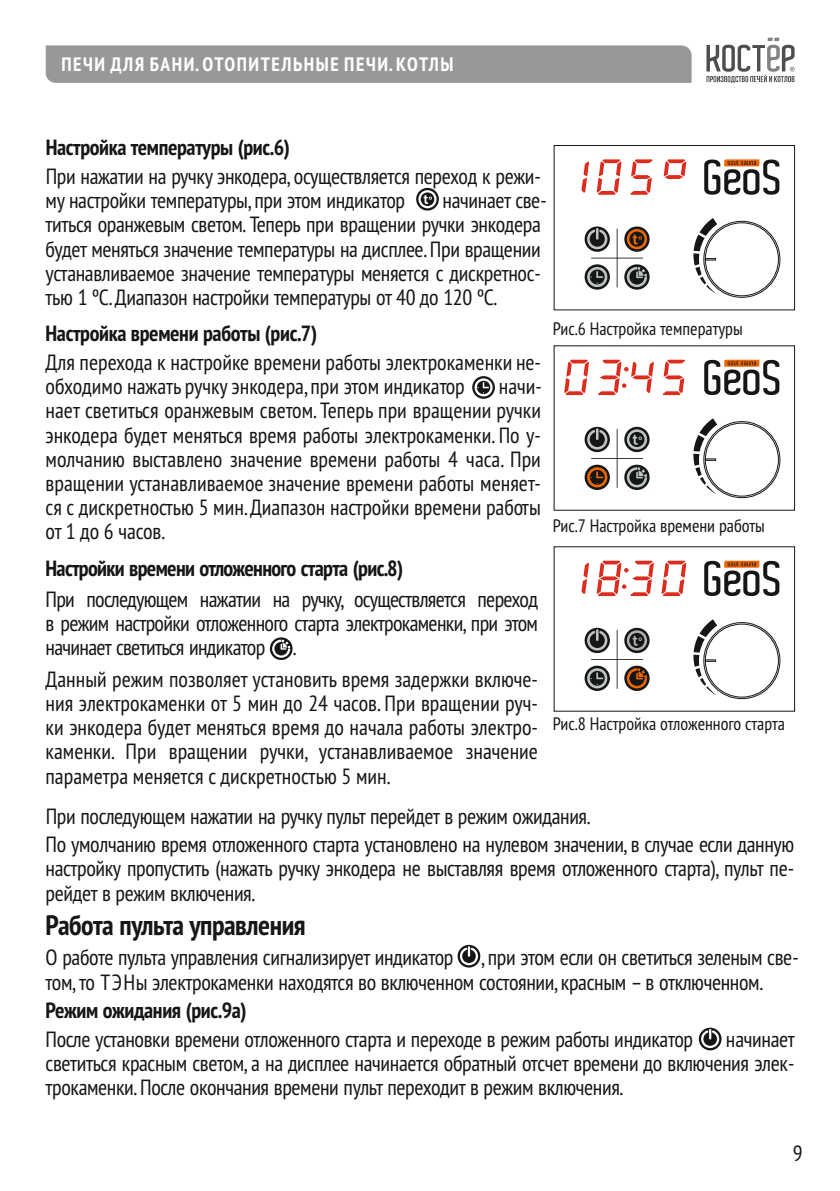
<style>
.page{position:relative;width:840px;height:1191px;background:#fff}
.page>*{position:absolute;margin:0;border:0;box-sizing:border-box;transform-origin:0 0}
.t1{font:700 condensed 28px "PT Sans";letter-spacing:-.015em;color:#151616}
.t2{font:condensed 22px/24.2px "PT Sans";letter-spacing:-.015em;color:#151616}
.t3{font:700 condensed 22px "PT Sans";letter-spacing:-.015em;color:#151616}
.t4{font:700 condensed 19.4px "PT Sans";letter-spacing:.08em;color:#fff}
.t5{font:condensed 18px "PT Sans";color:#151616}
.s1{color:#fff}
</style>
<div class="page">
<div style="left:46px;top:45px;width:645px;height:38px;background:#989899"></div>
<svg style="left:706px;top:38px;width:88px;height:45px"></svg>
<svg style="left:416px;top:188px;width:22px;height:23px"></svg>
<svg style="left:418px;top:190px;width:18px;height:18px"></svg>
<svg style="left:704px;top:159px;width:75px;height:36px"></svg>
<svg style="left:584px;top:264px;width:25px;height:26px"></svg>
<svg style="left:624px;top:264px;width:25px;height:26px"></svg>
<svg style="left:624px;top:226px;width:25px;height:26px"></svg>
<svg style="left:584px;top:226px;width:25px;height:26px"></svg>
<svg style="left:586px;top:228px;width:60px;height:59px"></svg>
<svg style="left:581px;top:159px;width:106px;height:36px"></svg>
<svg style="left:693px;top:218px;width:23px;height:75px"></svg>
<svg style="left:704px;top:360px;width:75px;height:35px"></svg>
<svg style="left:584px;top:465px;width:25px;height:25px"></svg>
<svg style="left:624px;top:465px;width:25px;height:25px"></svg>
<svg style="left:624px;top:427px;width:25px;height:25px"></svg>
<svg style="left:584px;top:427px;width:25px;height:25px"></svg>
<svg style="left:586px;top:428px;width:60px;height:60px"></svg>
<svg style="left:564px;top:360px;width:121px;height:35px"></svg>
<svg style="left:693px;top:418px;width:23px;height:76px"></svg>
<svg style="left:704px;top:560px;width:75px;height:36px"></svg>
<svg style="left:584px;top:665px;width:25px;height:26px"></svg>
<svg style="left:624px;top:665px;width:25px;height:26px"></svg>
<svg style="left:624px;top:628px;width:25px;height:25px"></svg>
<svg style="left:584px;top:628px;width:25px;height:25px"></svg>
<svg style="left:586px;top:629px;width:60px;height:60px"></svg>
<svg style="left:581px;top:560px;width:106px;height:36px"></svg>
<svg style="left:693px;top:619px;width:23px;height:76px"></svg>
<div style="left:472px;top:376px;width:22px;height:23px;background:#151616;border-radius:50%"></div>
<svg style="left:473px;top:378px;width:20px;height:19px"></svg>
<svg style="left:270px;top:637px;width:22px;height:23px"></svg>
<svg style="left:272px;top:639px;width:18px;height:19px"></svg>
<svg style="left:457px;top:945px;width:23px;height:22px"></svg>
<svg style="left:459px;top:946px;width:19px;height:19px"></svg>
<svg style="left:698px;top:1027px;width:23px;height:23px"></svg>
<svg style="left:700px;top:1029px;width:18px;height:19px"></svg>
<p class="t4" style="left:61px;top:57px;width:393px">ПЕЧИ ДЛЯ БАНИ.ОТОПИТЕЛЬНЫЕ ПЕЧИ.КОТЛЫ</p>
<p class="t3" style="left:46px;top:139px;width:246px">Настройка температуры (рис.6)</p>
<p class="t2" style="left:46px;top:166px;width:496px">При нажатии на ручку энкодера, осуществляется переход к режи&shy;му настройки температуры, при этом индикатор</p>
<p class="t2" style="left:46px;top:190px;width:502px;text-indent:397px">начинает све&shy;титься оранжевым светом. Теперь при вращении ручки энкодера будет меняться значение температуры на дисплее. При вращении устанавливаемое значение температуры меняется с дискретнос&shy;тью 1 ºС.Диапазон настройки температуры от 40 до 120 ºС.</p>
<p class="t3" style="left:46px;top:325px;width:273px">Настройка времени работы (рис.7)</p>
<p class="t2" style="left:46px;top:352px;width:497px;text-align:justify">Для перехода к настройке времени работы электрокаменки не&shy;обходимо нажать ручку энкодера, при этом индикатор<span class="s1">000</span> начи&shy;нает светиться оранжевым светом. Теперь при вращении ручки энкодера будет меняться время работы электрокаменки. По у&shy;молчанию выставлено значение времени работы 4 часа. При вращении устанавливаемое значение времени работы меняет&shy;ся с дискретностью 5 мин.Диапазон настройки времени работы от 1 до 6 часов.</p>
<p class="t3" style="left:46px;top:559px;width:359px">Настройки времени отложенного старта (рис.8)</p>
<p class="t2" style="left:45px;top:589px;width:494px;text-align:justify">При последующем нажатии на ручку, осуществляется переход в режим настройки отложенного старта электрокаменки, при этом начинает светиться индикатор</p>
<p class="t2" style="left:45px;top:634px;width:493px;line-height:31.4px;text-align:center">.<br>Данный режим позволяет установить время задержки включе-</p>
<p class="t2" style="left:45px;top:693px;width:494px;text-align:justify">ния электрокаменки от 5 мин до 24 часов. При вращении руч&shy;ки энкодера будет меняться время до начала работы электро&shy;каменки. При вращении ручки, устанавливаемое значение параметра меняется с дискретностью 5 мин.</p>
<p class="t5" style="left:552px;top:322px;width:191px">Рис.6 Настройка температуры</p>
<p class="t5" style="left:552px;top:518px;width:213px">Рис.7 Настройка времени работы</p>
<p class="t5" style="left:552px;top:716px;width:233px">Рис.8 Настройка отложенного старта</p>
<p class="t2" style="left:46px;top:804px;width:749px;line-height:28.4px">При последующем нажатии на ручку пульт перейдет в режим ожидания.<br>По умолчанию время отложенного старта установлено на нулевом значении, в случае если данную</p>
<p class="t2" style="left:46px;top:858px;width:749px">настройку пропустить (нажать ручку энкодера не выставляя время отложенного старта), пульт пе&shy;рейдет в режим включения.</p>
<p class="t1" style="left:46px;top:914px;width:261px">Работа пульта управления</p>
<p class="t2" style="left:46px;top:947px;width:409px">О работе пульта управления сигнализирует индикатор</p>
<p class="t2" style="left:46px;top:947px;width:754px;text-indent:435px">, при этом если он светиться зеленым све&shy;том, то ТЭНы электрокаменки находятся во включенном состоянии, красным – в отключенном.</p>
<p class="t3" style="left:46px;top:1001px;width:202px">Режим ожидания (рис.9а)</p>
<p class="t2" style="left:46px;top:1029px;width:648px">После установки времени отложенного старта и переходе в режим работы индикатор</p>
<p class="t2" style="left:45px;top:1029px;width:750px;text-align:justify;text-indent:680px">начинает светиться красным светом, а на дисплее начинается обратный отсчет времени до включения элек&shy;трокаменки. После окончания времени пульт переходит в режим включения.</p>
<p class="t2" style="left:792px;top:1143px;width:11px">9</p>
</div>
